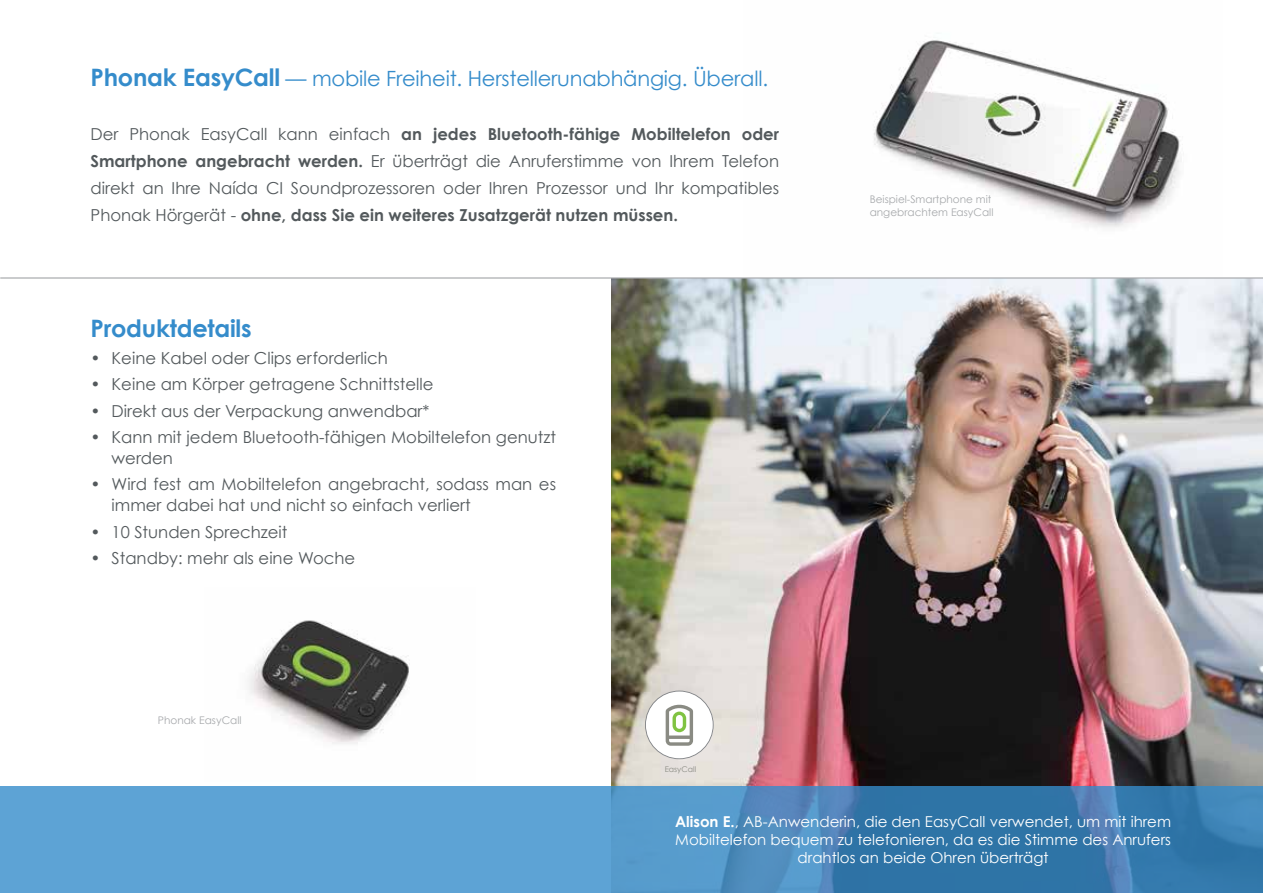
<style>
.page{position:relative;width:1263px;height:893px;background:#fff}
.page>*{position:absolute;margin:0;border:0;box-sizing:border-box;transform-origin:0 0}
.t1{font:700 24px "Century Gothic";letter-spacing:-.01em;color:#358ccb}
.t2{font:21px "Century Gothic";letter-spacing:-.01em;color:#358ccb}
.t3{font:16.5px/27px "Century Gothic";color:#53595c}
.t4{font:15px/18px "Century Gothic";color:#fff;text-align:center}
.t5{font:10.5px/12.6px "Century Gothic";color:#a7a9ac}
.t6{font:7.8px "Century Gothic";color:#8a8b83}
.s1{font-weight:700;font-size:24px}
.s2{font-weight:700}
</style>
<div class="page">
<img style="left:248px;top:620px;width:162px;height:124px">
<img style="left:874px;top:40px;width:307px;height:188px">
<img style="left:611px;top:279px;width:652px;height:507px">
<hr style="left:1px;top:277px;width:1262px;height:2px;background:#a7a9ac">
<svg style="left:0;top:786px;width:1263px;height:107px;background:#4d91c4"></svg>
<svg style="left:645px;top:691px;width:69px;height:68px"></svg>
<p class="t2" style="left:91px;top:66px;width:679px"><span class="s1">Phonak EasyCall</span> — mobile Freiheit. Herstellerunabhängig. Überall.</p>
<p class="t3" style="left:91px;top:121px;width:690px;text-align:justify">Der Phonak EasyCall kann einfach <span class="s2">an jedes Bluetooth-fähige Mobiltelefon oder Smartphone angebracht werden.</span> Er überträgt die Anruferstimme von Ihrem Telefon direkt an Ihre Naída CI Soundprozessoren oder Ihren Prozessor und Ihr kompatibles Phonak Hörgerät - <span class="s2">ohne, dass Sie ein weiteres Zusatzgerät nutzen müssen.</span></p>
<h1 class="t1" style="left:91px;top:314px;width:163px">Produktdetails</h1>
<p class="t3" style="left:91px;top:344px;width:299px">• Keine Kabel oder Clips erforderlich</p>
<p class="t3" style="left:91px;top:370px;width:344px">• Keine am Körper getragene Schnittstelle</p>
<p class="t3" style="left:91px;top:397px;width:340px">• Direkt aus der Verpackung anwendbar*</p>
<p class="t3" style="left:112px;top:426px;width:446px;line-height:21px;text-indent:-21px">• Kann mit jedem Bluetooth-fähigen Mobiltelefon genutzt werden</p>
<p class="t3" style="left:112px;top:474px;width:446px;line-height:21px;text-indent:-21px">• Wird fest am Mobiltelefon angebracht, sodass man es immer dabei hat und nicht so einfach verliert</p>
<p class="t3" style="left:91px;top:518px;width:198px">• 10 Stunden Sprechzeit</p>
<p class="t3" style="left:91px;top:544px;width:266px">• Standby: mehr als eine Woche</p>
<p class="t5" style="left:158px;top:714px;width:85px">Phonak EasyCall</p>
<p class="t6" style="left:665px;top:764px;width:33px">EasyCall</p>
<p class="t5" style="left:870px;top:193px;width:125px">Beispiel-Smartphone mit angebrachtem EasyCall</p>
<p class="t4" style="left:675px;top:812px;width:497px"><span class="s2">Alison E.</span>, AB-Anwenderin, die den EasyCall verwendet, um mit ihrem<br>Mobiltelefon bequem zu telefonieren, da es die Stimme des Anrufers drahtlos an beide Ohren überträgt</p>
</div>
